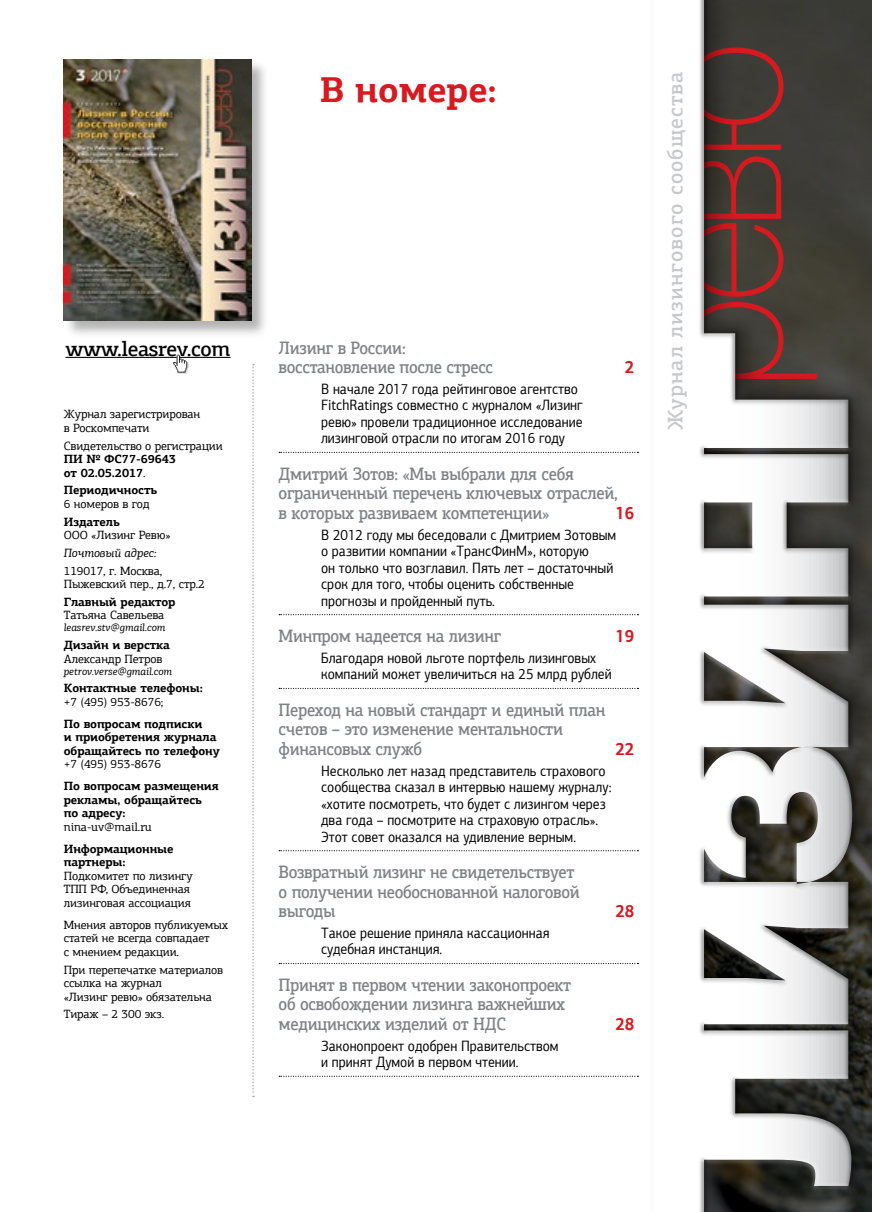
<style>
.page{position:relative;width:872px;height:1212px;background:#fff}
.page>*{position:absolute;margin:0;border:0;box-sizing:border-box;transform-origin:0 0}
.t1{font:700 36px "PF Agora Slab Pro";color:#d71920}
.t2{font:500 21px "PF Agora Slab Pro";letter-spacing:.05em;color:#c7c8ca}
.t3{font:500 21px "PF Agora Slab Pro";letter-spacing:-.02em;color:#000}
.t4{font:500 18px/19.5px "PF Agora Slab Pro";letter-spacing:-.02em;color:#808285;scale:.9 1}
.t5{font:700 18px "PF Agora Sans Pro";letter-spacing:-.02em;color:#d71920;scale:.9 1}
.t6{font:15px/16.5px "PF Agora Sans Pro";color:#000;scale:.9 1}
.t7{font:12px/13.5px "PF Agora Slab Pro";letter-spacing:-.01em;color:#000}
.t8{font:700 12px/13.5px "PF Agora Slab Pro";letter-spacing:-.01em;color:#000}
.t9{font:italic 12px "PF Agora Slab Pro";letter-spacing:-.01em;color:#000}
.t10{font:italic 10.5px "PF Agora Slab Pro";letter-spacing:-.01em;color:#000}
.s1{font-weight:400}
</style>
<div class="page">
<div style="left:63px;top:59px;width:206px;height:279px;background:#000;opacity:.3"></div>
<img style="left:64px;top:59px;width:187px;height:261px">
<hr style="left:65px;top:357px;width:165px;height:1px;background:#000">
<div style="left:174px;top:355px;width:15px;height:19px;background:#000;opacity:.2"></div>
<svg style="left:173px;top:355px;width:14px;height:17px"></svg>
<div style="left:648px;top:0;width:224px;height:1212px;background:#000;opacity:.35"></div>
<div style="left:649px;top:0;width:210px;height:1212px;background:#000;opacity:.55"></div>
<svg style="left:252px;top:364px;width:2px;height:733px"></svg>
<svg style="left:279px;top:452px;width:359px;height:1px"></svg>
<svg style="left:279px;top:614px;width:359px;height:1px"></svg>
<svg style="left:279px;top:688px;width:359px;height:1px"></svg>
<svg style="left:279px;top:850px;width:359px;height:1px"></svg>
<svg style="left:279px;top:963px;width:359px;height:1px"></svg>
<svg style="left:279px;top:1076px;width:359px;height:1px"></svg>
<h2 class="t3" style="left:65px;top:336px;width:166px">www.leasrev.com</h2>
<p class="t7" style="left:64px;top:407px;width:138px">Журнал зарегистрирован в Роскомпечати</p>
<p class="t7" style="left:64px;top:439px;width:160px">Свидетельство о регистрации</p>
<p class="t8" style="left:64px;top:452px;width:114px">ПИ № ФС77-69643 от 02.05.2017<span class="s1">.</span></p>
<p class="t8" style="left:64px;top:483px;width:95px">Периодичность</p>
<p class="t7" style="left:64px;top:497px;width:87px">6 номеров в год</p>
<p class="t8" style="left:64px;top:514px;width:58px">Издатель</p>
<p class="t7" style="left:64px;top:528px;width:108px">ООО «Лизинг Ревю»</p>
<p class="t9" style="left:64px;top:545px;width:94px">Почтовый адрес:</p>
<p class="t7" style="left:64px;top:564px;width:143px">119017, г. Москва,<br>Пыжевский пер., д.7, стр.2</p>
<p class="t8" style="left:64px;top:595px;width:113px">Главный редактор</p>
<p class="t7" style="left:64px;top:608px;width:102px">Татьяна Савельева</p>
<p class="t10" style="left:64px;top:621px;width:103px">leasrev.stv@gmail.com</p>
<p class="t8" style="left:64px;top:638px;width:108px">Дизайн и верстка</p>
<p class="t7" style="left:64px;top:652px;width:100px">Александр Петров</p>
<p class="t10" style="left:64px;top:665px;width:110px">petrov.verse@gmail.com</p>
<p class="t8" style="left:64px;top:681px;width:140px">Контактные телефоны:</p>
<p class="t7" style="left:64px;top:695px;width:101px">+7 (495) 953-8676;</p>
<p class="t8" style="left:64px;top:717px;width:157px">По вопросам подписки<br>и приобретения журнала обращайтесь по телефону</p>
<p class="t7" style="left:64px;top:757px;width:99px">+7 (495) 953-8676</p>
<p class="t8" style="left:64px;top:779px;width:156px">По вопросам размещения рекламы, обращайтесь по адресу:</p>
<p class="t7" style="left:64px;top:820px;width:89px">nina-uv@mail.ru</p>
<p class="t8" style="left:64px;top:842px;width:111px">Информационные партнеры:</p>
<p class="t7" style="left:64px;top:869px;width:130px">Подкомитет по лизингу<br>ТПП РФ, Объединенная лизинговая ассоциация</p>
<p class="t7" style="left:64px;top:918px;width:166px">Мнения авторов публикуемых статей не всегда совпадает<br>с мнением редакции.</p>
<p class="t7" style="left:64px;top:963px;width:161px">При перепечатке материалов ссылка на журнал<br>«Лизинг ревю» обязательна</p>
<p class="t7" style="left:64px;top:1007px;width:102px">Тираж – 2 300 экз.</p>
<h1 class="t1" style="left:320px;top:67px;width:178px">В номере:</h1>
<p class="t4" style="left:279px;top:337px;width:240px">Лизинг в России: восстановление после стресс</p>
<p class="t5" style="left:624px;top:355px;width:12px">2</p>
<p class="t6" style="left:321px;top:380px;width:292px">В начале 2017 года рейтинговое агентство FitchRatings совместно с журналом «Лизинг ревю» провели традиционное исследование лизинговой отрасли по итогам 2016 году</p>
<p class="t4" style="left:279px;top:464px;width:378px">Дмитрий Зотов: «Мы выбрали для себя ограниченный перечень ключевых отраслей, в которых развиваем компетенции»</p>
<p class="t5" style="left:615px;top:501px;width:22px">16</p>
<p class="t6" style="left:321px;top:526px;width:329px">В 2012 году мы беседовали с Дмитрием Зотовым о развитии компании «ТрансФинМ», которую<br>он только что возглавил. Пять лет – достаточный срок для того, чтобы оценить собственные прогнозы и пройденный путь.</p>
<p class="t4" style="left:279px;top:626px;width:249px">Минпром надеется на лизинг</p>
<p class="t5" style="left:615px;top:624px;width:22px">19</p>
<p class="t6" style="left:321px;top:649px;width:324px">Благодаря новой льготе портфель лизинговых компаний может увеличиться на 25 млрд рублей</p>
<p class="t4" style="left:279px;top:700px;width:364px">Переход на новый стандарт и единый план счетов – это изменение ментальности финансовых служб</p>
<p class="t5" style="left:615px;top:737px;width:22px">22</p>
<p class="t6" style="left:321px;top:762px;width:324px">Несколько лет назад представитель страхового сообщества сказал в интервью нашему журналу: «хотите посмотреть, что будет с лизингом через два года – посмотрите на страховую отрасль».<br>Этот совет оказался на удивление верным.</p>
<p class="t4" style="left:279px;top:862px;width:336px">Возвратный лизинг не свидетельствует о получении необоснованной налоговой выгоды</p>
<p class="t5" style="left:615px;top:899px;width:22px">28</p>
<p class="t6" style="left:321px;top:924px;width:255px">Такое решение приняла кассационная судебная инстанция.</p>
<p class="t4" style="left:279px;top:975px;width:327px">Принят в первом чтении законопроект об освобождении лизинга важнейших медицинских изделий от НДС</p>
<p class="t6" style="left:321px;top:1037px;width:265px">Законопроект одобрен Правительством и принят Думой в первом чтении.</p>
<p class="t5" style="left:615px;top:1012px;width:22px">28</p>
<h2 class="t2" style="left:662px;top:430px;width:360px;rotate:-90deg">Журнал лизингового сообщества</h2>
</div>
